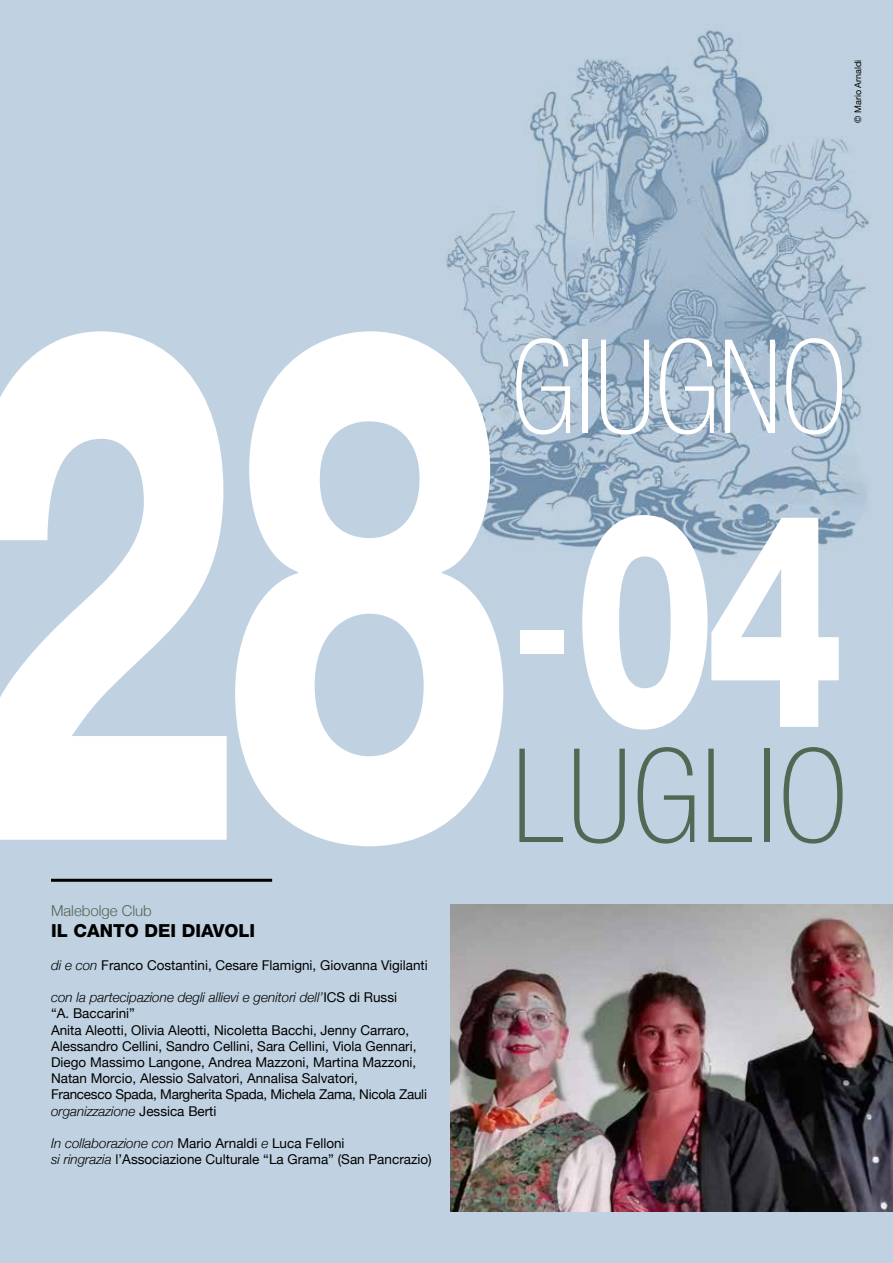
<style>
.page{position:relative;width:893px;height:1263px;background:#c0d2e1}
.page>*{position:absolute;margin:0;border:0;box-sizing:border-box;transform-origin:0 0}
.t1{font:800 720px "Helvetica Neue";color:#fff;scale:.65 1}
.t2{font:800 300px "Helvetica Neue";color:#fff;scale:.75 1}
.t3{font:100 condensed 130.65px "Helvetica Neue";letter-spacing:.01em;color:#536755}
.t4{font:100 condensed 130.65px "Helvetica Neue";color:#fff;scale:.93 1}
.t5{font:800 18px "Helvetica Neue";color:#000}
.t6{font:300 15px "Helvetica Neue";color:#536755}
.t7{font:13.5px/16.2px "Helvetica Neue";color:#000}
.t8{font:9px "Helvetica Neue";color:#000}
.s1{font-weight:400;font-stretch:condensed}
.s2{font-weight:300;font-style:italic}
</style>
<div class="page">
<img style="left:446px;top:30px;width:424px;height:527px">
<hr style="left:51px;top:879px;width:221px;height:3px;background:#000">
<img style="left:451px;top:904px;width:442px;height:308px">
<p class="t8" style="left:853px;top:123px;width:65px;rotate:-90deg">© Mario Arnaldi</p>
<h1 class="t1" style="left:-50px;top:155px;width:873px">28</h1>
<h3 class="t4" style="left:512px;top:314px;width:362px">GIUGNO</h3>
<h2 class="t2" style="left:511px;top:441px;width:449px"><span class="s1">-</span>04</h2>
<h3 class="t3" style="left:512px;top:723px;width:337px">LUGLIO</h3>
<p class="t6" style="left:51px;top:901px;width:102px">Malebolge Club</p>
<h3 class="t5" style="left:51px;top:920px;width:206px">IL CANTO DEI DIAVOLI</h3>
<p class="t7" style="left:51px;top:956px;width:378px"><span class="s2">di e con</span> Franco Costantini, Cesare Flamigni, Giovanna Vigilanti</p>
<p class="t7" style="left:51px;top:989px;width:377px"><span class="s2">con la partecipazione degli allievi e genitori dell’</span>ICS di Russi<br>“A. Baccarini”<br>Anita Aleotti, Olivia Aleotti, Nicoletta Bacchi, Jenny Carraro, Alessandro Cellini, Sandro Cellini, Sara Cellini, Viola Gennari, Diego Massimo Langone, Andrea Mazzoni, Martina Mazzoni, Natan Morcio, Alessio Salvatori, Annalisa Salvatori,<br>Francesco Spada, Margherita Spada, Michela Zama, Nicola Zauli <span class="s2">organizzazione</span> Jessica Berti</p>
<p class="t7" style="left:51px;top:1135px;width:382px"><span class="s2">In collaborazione con</span> Mario Arnaldi <span class="s2">e</span> Luca Felloni<br><span class="s2">si ringrazia</span> l’Associazione Culturale “La Grama” (San Pancrazio)</p>
</div>
